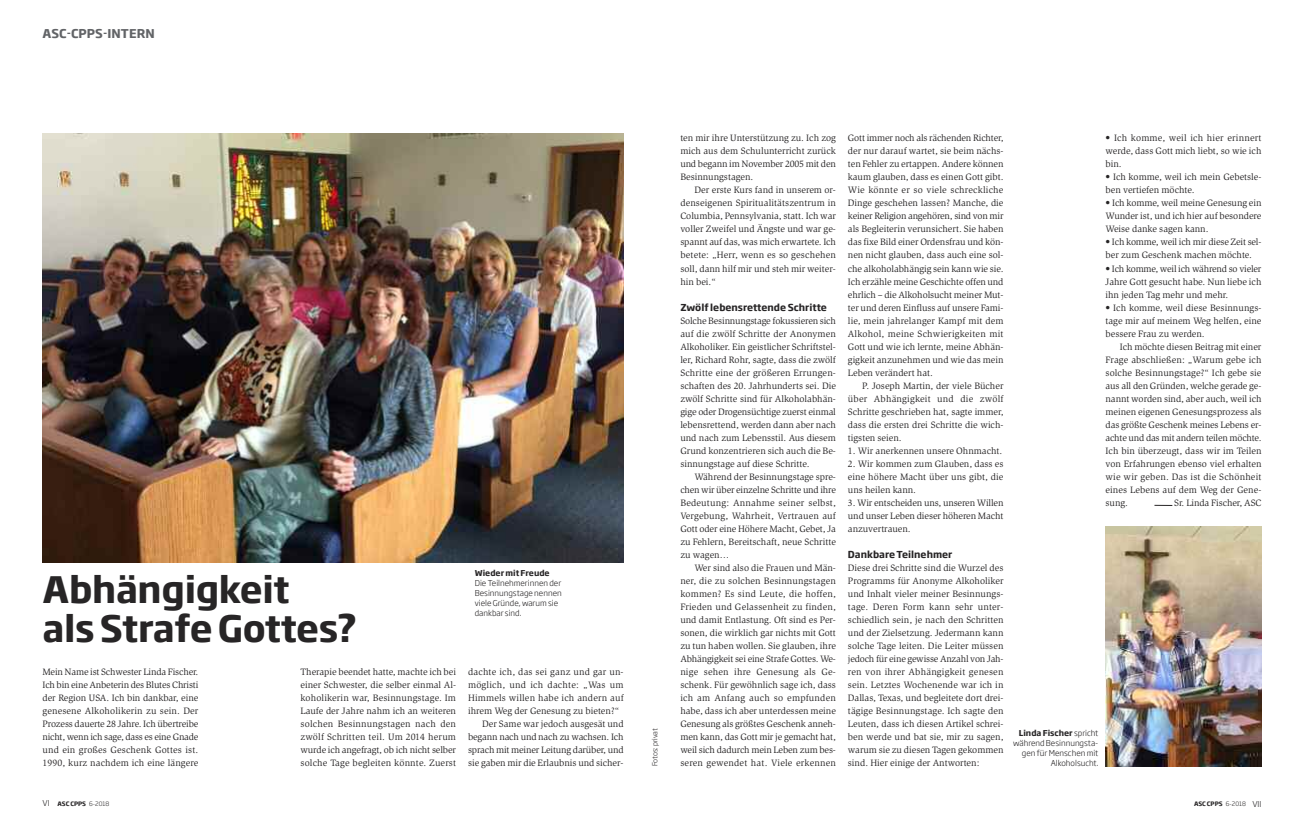
<style>
.page{position:relative;width:1304px;height:823px;background:#fff}
.page>*{position:absolute;margin:0;border:0;box-sizing:border-box;transform-origin:0 0}
.t1{font:700 36px/39px "Soho Gothic Std";letter-spacing:-.01em;color:#272526}
.t2{font:700 12px "Soho Gothic Std";letter-spacing:.005em;color:#626467}
.t3{font:9.5px/13px "Slimbach Std";color:#272526;text-align:justify}
.t4{font:9.5px "Slimbach Std";letter-spacing:.02em;color:#272526}
.t5{font:700 9.5px "Soho Gothic Std";color:#272526}
.t6{font:300 8px/10px "Soho Gothic Std";color:#272526}
.t7{font:700 8px "Soho Gothic Std";color:#272526}
.t8{font:300 7px "Soho Gothic Std";letter-spacing:-.02em;color:#272526}
.t9{font:700 6px "Soho Gothic Std";color:#272526}
.s1{font-weight:700}
.s2{font-weight:300;font-size:8px}
.s3{font-weight:300}
</style>
<div class="page">
<img style="left:43px;top:133px;width:581px;height:429px">
<svg style="left:1154px;top:505px;width:18px;height:1px"></svg>
<img style="left:1106px;top:526px;width:155px;height:239px">
<p class="t2" style="left:43px;top:27px;width:114px">ASC-CPPS-INTERN</p>
<h1 class="t1" style="left:43px;top:571px;width:316px">Abhängigkeit alsStrafe Gottes?</h1>
<p class="t7" style="left:475px;top:568px;width:76px">Wieder mit Freude</p>
<p class="t6" style="left:475px;top:577px;width:89px">Die Teilnehmerinnen der<br>Besinnungstage nennen viele Gründe, warum sie dankbar sind.</p>
<p class="t3" style="left:42px;top:665px;width:157px">Mein Name ist Schwester Linda Fischer.<br>Ich bin eine Anbeterin des Blutes Christi der Region USA. Ich bin dankbar, eine genesene Alkoholikerin zu sein. Der Prozess dauerte 28 Jahre. Ich übertreibe nicht, wenn ich sage, dass es eine Gnade und ein großes Geschenk Gottes ist.<br>1990, kurz nachdem ich eine längere</p>
<p class="t3" style="left:300px;top:665px;width:157px">Therapie beendet hatte, machte ich bei einer Schwester, die selber einmal Al&shy;koholikerin war, Besinnungstage. Im Laufe der Jahre nahm ich an weiteren solchen Besinnungstagen nach den zwölf Schritten teil. Um 2014 herum wurde ich angefragt, ob ich nicht selber solche Tage begleiten könnte. Zuerst</p>
<p class="t4" style="left:468px;top:667px;width:157px">dachte ich, das sei ganz und gar un-</p>
<p class="t4" style="left:468px;top:680px;width:157px">möglich, und ich dachte: „Was um</p>
<p class="t3" style="left:468px;top:691px;width:157px">Himmels willen habe ich andern auf</p>
<p class="t3" style="left:468px;top:704px;width:153px">ihrem Weg der Genesung zu bieten?“</p>
<p class="t3" style="left:482px;top:717px;width:143px">Der Same war jedoch ausgesät und</p>
<p class="t3" style="left:468px;top:730px;width:157px">begann nach und nach zu wachsen. Ich</p>
<p class="t3" style="left:468px;top:743px;width:157px">sprach mit meiner Leitung darüber, und</p>
<p class="t3" style="left:468px;top:756px;width:157px">sie gaben mir die Erlaubnis und sicher-</p>
<p class="t8" style="left:651px;top:765px;width:39px;rotate:-90deg">Fotos: privat</p>
<p class="t3" style="left:680px;top:132px;width:157px">ten mir ihre Unterstützung zu. Ich zog mich aus dem Schulunterricht zurück und begann im November 2005 mit den Besinnungstagen.</p>
<p class="t3" style="left:680px;top:184px;width:157px;text-indent:14px">Der erste Kurs fand in unserem or&shy;denseigenen Spiritualitätszentrum in Columbia, Pennsylvania, statt. Ich war voller Zweifel und Ängste und war ge&shy;spannt auf das, was mich erwartete. Ich betete: „Herr, wenn es so geschehen soll, dann hilf mir und steh mir weiter&shy;hin bei.“</p>
<p class="t5" style="left:680px;top:301px;width:148px">Zwölf lebensrettende Schritte</p>
<p class="t3" style="left:680px;top:314px;width:157px">Solche Besinnungstage fokussieren sich auf die zwölf Schritte der Anonymen Alkoholiker. Ein geistlicher Schriftstel&shy;ler, Richard Rohr, sagte, dass die zwölf Schritte eine der größeren Errungen&shy;schaften des 20. Jahrhunderts sei. Die zwölf Schritte sind für Alkoholabhän&shy;gige oder Drogensüchtige zuerst einmal lebensrettend, werden dann aber nach und nach zum Lebensstil. Aus diesem Grund konzentrieren sich auch die Be&shy;sinnungstage auf diese Schritte.</p>
<p class="t3" style="left:680px;top:470px;width:157px;text-indent:14px">Während der Besinnungstage spre&shy;chen wir über einzelne Schritte und ihre Bedeutung: Annahme seiner selbst, Vergebung, Wahrheit, Vertrauen auf Gott oder eine Höhere Macht, Gebet, Ja zu Fehlern, Bereitschaft, neue Schritte zu wagen…</p>
<p class="t3" style="left:680px;top:561px;width:157px;text-indent:14px">Wer sind also die Frauen und Män&shy;ner, die zu solchen Besinnungstagen kommen? Es sind Leute, die hoffen, Frieden und Gelassenheit zu finden, und damit Entlastung. Oft sind es Per&shy;sonen, die wirklich gar nichts mit Gott zu tun haben wollen. Sie glauben, ihre Abhängigkeit sei eine Strafe Gottes. We&shy;nige sehen ihre Genesung als Ge&shy;schenk. Für gewöhnlich sage ich, dass ich am Anfang auch so empfunden habe, dass ich aber unterdessen meine Genesung als größtes Geschenk anneh&shy;men kann, das Gott mir je gemacht hat, weil sich dadurch mein Leben zum bes&shy;seren gewendet hat. Viele erkennen</p>
<p class="t3" style="left:848px;top:132px;width:157px">Gott immer noch als rächenden Richter, der nur darauf wartet, sie beim nächs&shy;ten Fehler zu ertappen. Andere können kaum glauben, dass es einen Gott gibt.<br>Wie könnte er so viele schreckliche Dinge geschehen lassen? Manche, die keiner Religion angehören, sind von mir als Begleiterin verunsichert. Sie haben das fixe Bild einer Ordensfrau und kön&shy;nen nicht glauben, dass auch eine sol&shy;che alkoholabhängig sein kann wie sie.<br>Ich erzähle meine Geschichte offen und ehrlich – die Alkoholsucht meiner Mut&shy;ter und deren Einfluss auf unsere Fami&shy;lie, mein jahrelanger Kampf mit dem Alkohol, meine Schwierigkeiten mit Gott und wie ich lernte, meine Abhän&shy;gigkeit anzunehmen und wie das mein Leben verändert hat.</p>
<p class="t3" style="left:848px;top:379px;width:157px;text-indent:14px">P. Joseph Martin, der viele Bücher über Abhängigkeit und die zwölf Schritte geschrieben hat, sagte immer, dass die ersten drei Schritte die wich&shy;tigsten seien.</p>
<p class="t3" style="left:848px;top:444px;width:156px">1. Wir anerkennen unsere Ohnmacht.</p>
<p class="t3" style="left:848px;top:457px;width:157px">2. Wir kommen zum Glauben, dass es eine höhere Macht über uns gibt, die uns heilen kann.</p>
<p class="t3" style="left:848px;top:496px;width:157px">3. Wir entscheiden uns, unseren Willen und unser Leben dieser höheren Macht anzuvertrauen.</p>
<p class="t5" style="left:848px;top:548px;width:106px">Dankbare Teilnehmer</p>
<p class="t3" style="left:848px;top:561px;width:157px">Diese drei Schritte sind die Wurzel des Programms für Anonyme Alkoholiker und Inhalt vieler meiner Besinnungs&shy;tage. Deren Form kann sehr unter&shy;schiedlich sein, je nach den Schritten und der Zielsetzung. Jedermann kann solche Tage leiten. Die Leiter müssen jedoch für eine gewisse Anzahl von Jah&shy;ren von ihrer Abhängigkeit genesen sein. Letztes Wochenende war ich in Dallas, Texas, und begleitete dort drei&shy;tägige Besinnungstage. Ich sagte den Leuten, dass ich diesen Artikel schrei&shy;ben werde und bat sie, mir zu sagen, warum sie zu diesen Tagen gekommen sind. Hier einige der Antworten:</p>
<p class="t3" style="left:1106px;top:132px;width:157px">• Ich komme, weil ich hier erinnert werde, dass Gott mich liebt, so wie ich bin.</p>
<p class="t3" style="left:1106px;top:171px;width:157px">• Ich komme, weil ich mein Gebetsle&shy;ben vertiefen möchte.</p>
<p class="t3" style="left:1106px;top:197px;width:157px">• Ich komme, weil meine Genesung ein Wunder ist, und ich hier auf besondere Weise danke sagen kann.</p>
<p class="t3" style="left:1106px;top:236px;width:157px">• Ich komme, weil ich mir diese Zeit sel&shy;ber zum Geschenk machen möchte.</p>
<p class="t3" style="left:1106px;top:262px;width:157px">• Ich komme, weil ich während so vieler Jahre Gott gesucht habe. Nun liebe ich ihn jeden Tag mehr und mehr.</p>
<p class="t3" style="left:1106px;top:301px;width:157px">• Ich komme, weil diese Besinnungs&shy;tage mir auf meinem Weg helfen, eine bessere Frau zu werden.</p>
<p class="t3" style="left:1106px;top:340px;width:157px;text-indent:14px">Ich möchte diesen Beitrag mit einer Frage abschließen: „Warum gebe ich solche Besinnungstage?“ Ich gebe sie aus all den Gründen, welche gerade ge&shy;nannt worden sind, aber auch, weil ich meinen eigenen Genesungsprozess als das größte Geschenk meines Lebens er&shy;achte und das mit andern teilen möchte.<br>Ich bin überzeugt, dass wir im Teilen von Erfahrungen ebenso viel erhalten wie wir geben. Das ist die Schönheit eines Lebens auf dem Weg der Gene&shy;sung.</p>
<p class="t3" style="left:1174px;top:496px;width:89px">Sr. Linda Fischer, ASC</p>
<p class="t6" style="left:1013px;top:728px;width:87px;text-align:right"><span class="s1">Linda Fischer</span> spricht während Besinnungsta&shy;gen für Menschen mit<br>Alkoholsucht.</p>
<p class="t9" style="left:43px;top:800px;width:68px"><span class="s2">VI</span> ASC CPPS <span class="s3">6-2018</span></p>
<p class="t9" style="left:1194px;top:800px;width:69px">ASC CPPS <span class="s3">6-2018</span> <span class="s2">VII</span></p>
</div>
